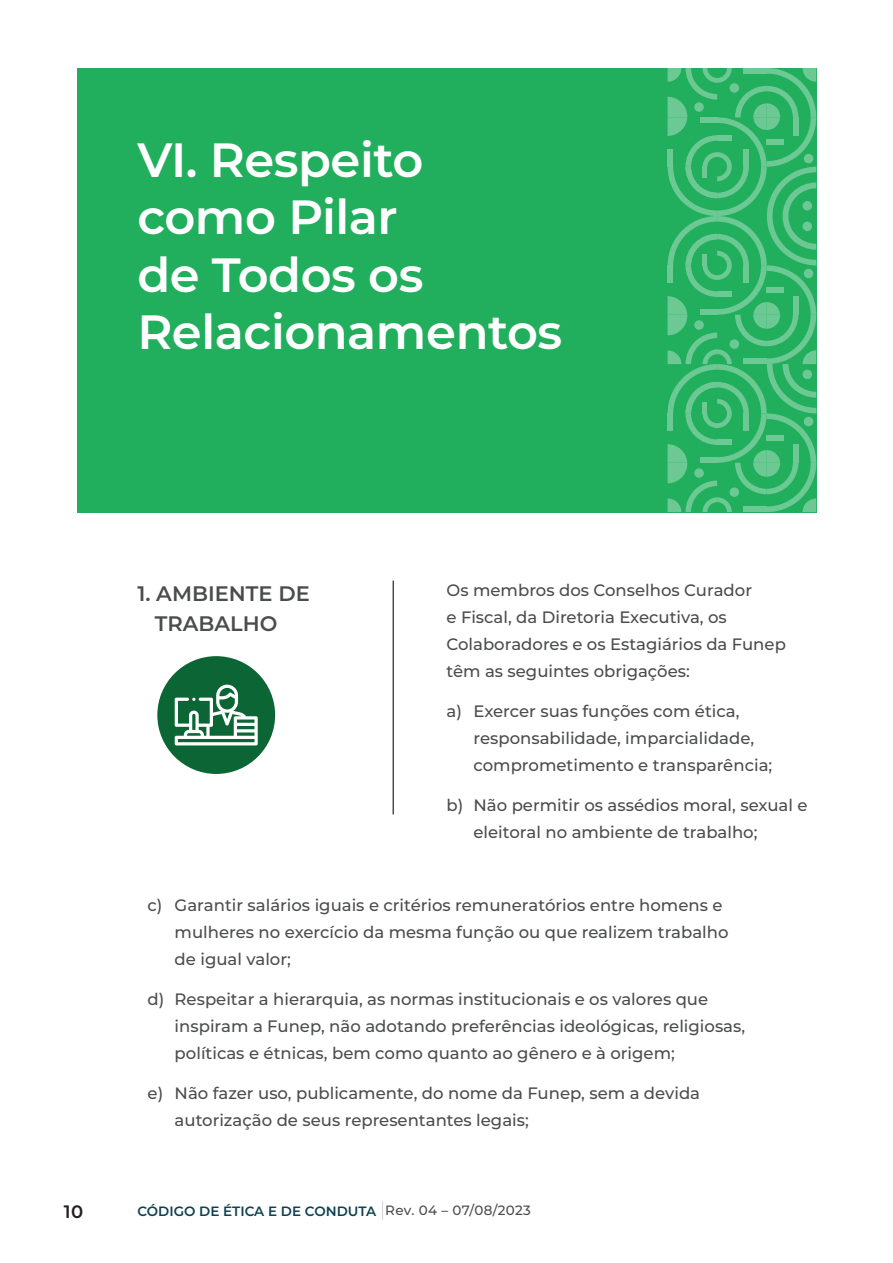
<style>
.page{position:relative;width:893px;height:1263px;background:#fff}
.page>*{position:absolute;margin:0;border:0;box-sizing:border-box;transform-origin:0 0}
.t1{font:600 48px/57.6px "Montserrat";letter-spacing:-.01em;color:#fff}
.t2{font:600 21px "Montserrat";color:#4b4c4d}
.t3{font:600 18px "Montserrat";color:#231f20}
.Corpo_do_Texto_1{font:500 16.5px/27px "Montserrat";color:#4b4c4d}
.t4{font:600 13.5px "Montserrat";color:#0f414e}
.s1{font-weight:500;color:#4b4c4d}
</style>
<div class="page">
<div style="left:77px;top:68px;width:739px;height:444px;background:#22af5d"></div>
<hr style="left:392px;top:581px;width:2px;height:233px;background:#4b4c4d">
<div style="left:157px;top:656px;width:118px;height:118px;background:#0c6535;border-radius:50%"></div>
<svg style="left:175px;top:685px;width:83px;height:60px"></svg>
<svg style="left:668px;top:68px;width:148px;height:444px"></svg>
<svg style="left:382px;top:1201px;width:1px;height:19px"></svg>
<p class="t1" style="left:137px;top:129px;width:426px">VI. Respeito como Pilar<br>de Todos os<br>Relacionamentos</p>
<p class="t2" style="left:137px;top:579px;width:174px">1. AMBIENTE DE</p>
<p class="t2" style="left:155px;top:609px;width:124px">TRABALHO</p>
<p class="Corpo_do_Texto_1" style="left:446px;top:576px;width:341px">Os membros dos Conselhos Curador<br>e Fiscal, da Diretoria Executiva, os Colaboradores e os Estagiários da Funep têm as seguintes obrigações:</p>
<p class="Corpo_do_Texto_1" style="left:473px;top:697px;width:300px;text-indent:-27px">a) Exercer suas funções com ética, responsabilidade, imparcialidade, comprometimento e transparência;</p>
<p class="Corpo_do_Texto_1" style="left:473px;top:791px;width:336px;text-indent:-27px">b) Não permitir os assédios moral, sexual e eleitoral no ambiente de trabalho;</p>
<p class="Corpo_do_Texto_1" style="left:175px;top:891px;width:555px;text-indent:-27px">c) Garantir salários iguais e critérios remuneratórios entre homens e mulheres no exercício da mesma função ou que realizem trabalho de igual valor;</p>
<p class="Corpo_do_Texto_1" style="left:175px;top:985px;width:572px;text-indent:-27px">d) Respeitar a hierarquia, as normas institucionais e os valores que inspiram a Funep, não adotando preferências ideológicas, religiosas, políticas e étnicas, bem como quanto ao gênero e à origem;</p>
<p class="Corpo_do_Texto_1" style="left:175px;top:1078px;width:527px;text-indent:-27px">e) Não fazer uso, publicamente, do nome da Funep, sem a devida autorização de seus representantes legais;</p>
<p class="t3" style="left:64px;top:1199px;width:21px">10</p>
<p class="t4" style="left:137px;top:1201px;width:395px">CÓDIGO DE ÉTICA E DE CONDUTA <span class="s1">Rev. 04 – 07/08/2023</span></p>
</div>
